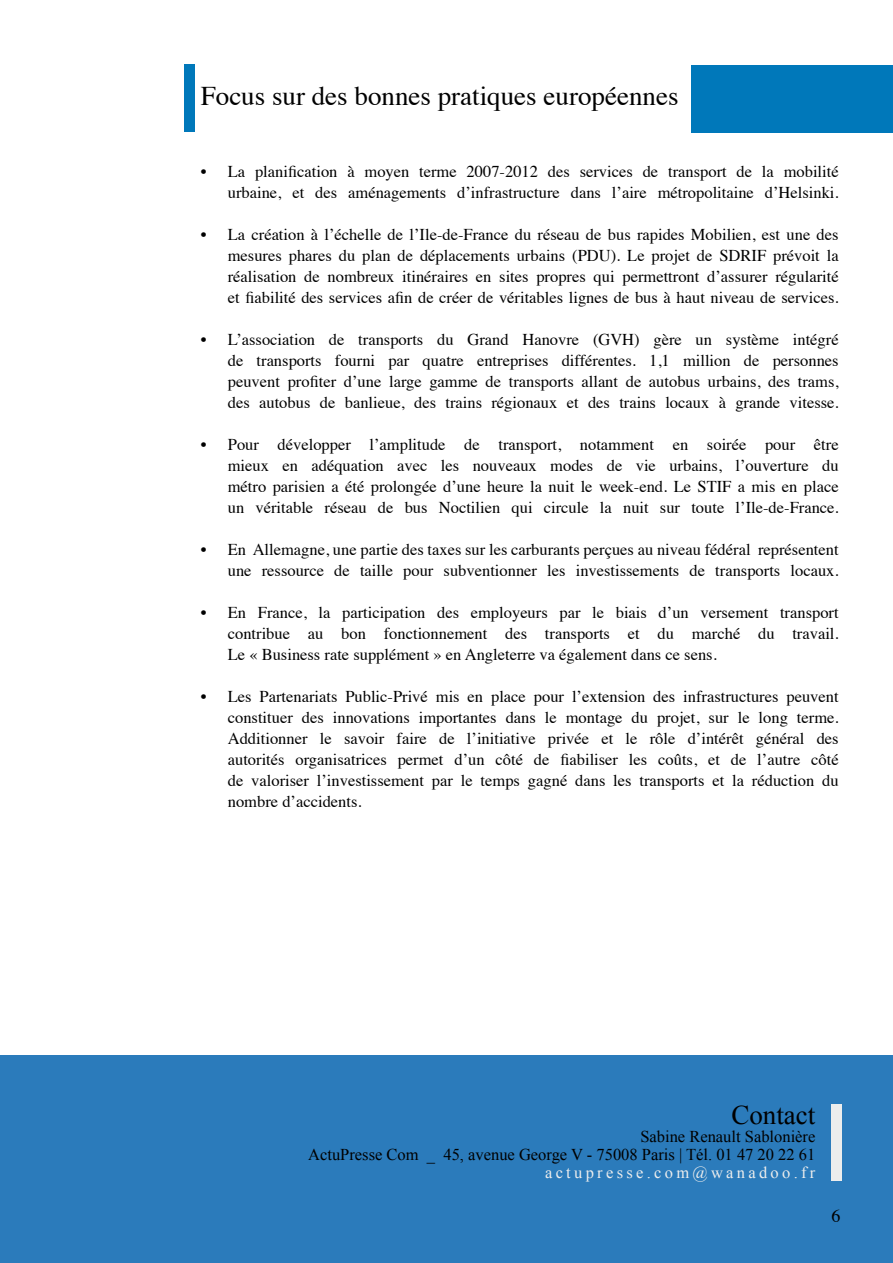
<style>
.page{position:relative;width:893px;height:1263px;background:#fff}
.page>*{position:absolute;margin:0;border:0;box-sizing:border-box;transform-origin:0 0}
.t1{font:27px "Times";color:#000}
.t2{font:27px "Times New Roman";color:#000}
.t3{font:18px "Times";color:#000}
.t4{font:16.5px/21px "Times";color:#000;text-align:justify}
.t5{font:16.5px/18px "Times New Roman";color:#000;text-align:right}
.t6{font:16.5px "Times New Roman";letter-spacing:.2em;color:#eceded}
</style>
<div class="page">
<div style="left:0;top:1056px;width:893px;height:207px;background:#2b7bbb"></div>
<div style="left:692px;top:65px;width:201px;height:67px;background:#0078ba"></div>
<div style="left:184px;top:64px;width:11px;height:68px;background:#0078ba"></div>
<div style="left:831px;top:1104px;width:11px;height:76px;background:#eceded"></div>
<h1 class="t1" style="left:201px;top:71px;width:479px">Focus sur des bonnes pratiques européennes</h1>
<p class="t4" style="left:201px;top:160px;width:639px;text-align:right">• La planification à moyen terme 2007-2012 des services de transport de la mobilité urbaine, et des aménagements d’infrastructure dans l’aire métropolitaine d’Helsinki.</p>
<p class="t4" style="left:228px;top:223px;width:612px;text-indent:-27px">• La création à l’échelle de l’Ile-de-France du réseau de bus rapides Mobilien, est une des mesures phares du plan de déplacements urbains (PDU). Le projet de SDRIF prévoit la réalisation de nombreux itinéraires en sites propres qui permettront d’assurer régularité et fiabilité des services afin de créer de véritables lignes de bus à haut niveau de services.</p>
<p class="t4" style="left:228px;top:328px;width:612px;text-indent:-27px">• L’association de transports du Grand Hanovre (GVH) gère un système intégré de transports fourni par quatre entreprises différentes. 1,1 million de personnes peuvent profiter d’une large gamme de transports allant de autobus urbains, des trams, des autobus de banlieue, des trains régionaux et des trains locaux à grande vitesse.</p>
<p class="t4" style="left:228px;top:433px;width:612px;text-indent:-27px">• Pour développer l’amplitude de transport, notamment en soirée pour être mieux en adéquation avec les nouveaux modes de vie urbains, l’ouverture du métro parisien a été prolongée d’une heure la nuit le week-end. Le STIF a mis en place un véritable réseau de bus Noctilien qui circule la nuit sur toute l’Ile-de-France.</p>
<p class="t4" style="left:201px;top:538px;width:639px;text-align:right">• En Allemagne, une partie des taxes sur les carburants perçues au niveau fédéral représentent une ressource de taille pour subventionner les investissements de transports locaux.</p>
<p class="t4" style="left:228px;top:601px;width:612px;text-indent:-27px">• En France, la participation des employeurs par le biais d’un versement transport contribue au bon fonctionnement des transports et du marché du travail.<br>Le « Business rate supplément » en Angleterre va également dans ce sens.</p>
<p class="t4" style="left:228px;top:685px;width:612px;text-indent:-27px">• Les Partenariats Public-Privé mis en place pour l’extension des infrastructures peuvent constituer des innovations importantes dans le montage du projet, sur le long terme.<br>Additionner le savoir faire de l’initiative privée et le rôle d’intérêt général des autorités organisatrices permet d’un côté de fiabiliser les coûts, et de l’autre côté de valoriser l’investissement par le temps gagné dans les transports et la réduction du nombre d’accidents.</p>
<h1 class="t2" style="left:731px;top:1097px;width:85px">Contact</h1>
<p class="t5" style="left:308px;top:1127px;width:509px">Sabine Renault Sablonière<br>ActuPresse Com _ 45, avenue George V - 75008 Paris | Tél. 01 47 20 22 61</p>
<p class="t6" style="left:545px;top:1162px;width:272px">actupresse.com@wanadoo.fr</p>
<p class="t3" style="left:831px;top:1199px;width:10px">6</p>
</div>
